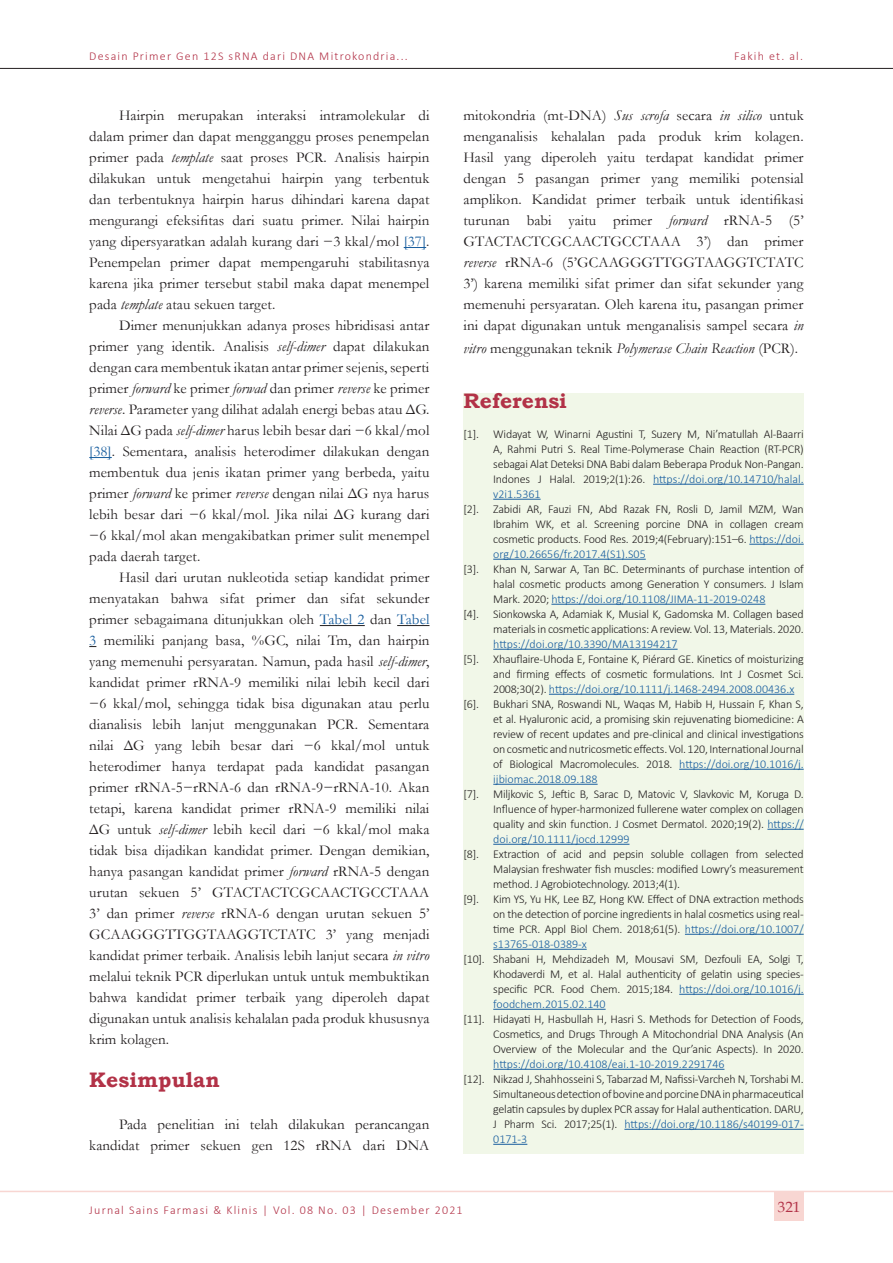
<style>
.page{position:relative;width:893px;height:1263px;background:#fff}
.page>*{position:absolute;margin:0;border:0;box-sizing:border-box;transform-origin:0 0}
.t1{font:700 21px "Bookman Old Style";letter-spacing:.005em;color:#b23247}
.t2{font:15px/21px "Garamond";letter-spacing:.005em;color:#231f20;text-align:justify}
.t3{font:italic 15px "Garamond";letter-spacing:.005em;color:#231f20}
.t4{font:15px "Book Antiqua";color:#b23247}
.t5{font:300 12px/15px "Calibri";letter-spacing:-.02em;color:#231f20;text-align:justify}
.t6{font:300 12px "Calibri";letter-spacing:.1em;color:#b23247}
.s1{font-style:italic}
.s2{color:#175d9e}
.s3{font-style:normal}
</style>
<div class="page">
<hr style="left:0;top:68px;width:893px;height:1px;background:#231f20">
<hr style="left:0;top:1191px;width:893px;height:1px;background:#f8d6d2">
<div style="left:774px;top:1191px;width:30px;height:30px;background:#f8d6d2"></div>
<svg style="left:404px;top:247px;width:22px;height:1px"></svg>
<svg style="left:89px;top:457px;width:23px;height:1px"></svg>
<hr style="left:320px;top:625px;width:45px;height:1px;background:#231f20">
<hr style="left:397px;top:625px;width:32px;height:1px;background:#231f20">
<div style="left:463px;top:393px;width:341px;height:761px;background:#f1f7e8"></div>
<hr style="left:653px;top:484px;width:151px;height:1px;background:#175d9e">
<hr style="left:493px;top:499px;width:48px;height:1px;background:#175d9e">
<hr style="left:749px;top:544px;width:55px;height:1px;background:#175d9e">
<hr style="left:493px;top:559px;width:153px;height:1px;background:#175d9e">
<hr style="left:551px;top:604px;width:214px;height:1px;background:#175d9e">
<hr style="left:493px;top:649px;width:185px;height:1px;background:#175d9e">
<hr style="left:549px;top:694px;width:245px;height:1px;background:#175d9e">
<hr style="left:679px;top:769px;width:125px;height:1px;background:#175d9e">
<hr style="left:493px;top:784px;width:105px;height:1px;background:#175d9e">
<hr style="left:767px;top:829px;width:37px;height:1px;background:#175d9e">
<hr style="left:493px;top:844px;width:136px;height:1px;background:#175d9e">
<hr style="left:685px;top:934px;width:119px;height:1px;background:#175d9e">
<hr style="left:493px;top:949px;width:94px;height:1px;background:#175d9e">
<hr style="left:679px;top:994px;width:125px;height:1px;background:#175d9e">
<hr style="left:493px;top:1009px;width:113px;height:1px;background:#175d9e">
<hr style="left:493px;top:1069px;width:231px;height:1px;background:#175d9e">
<hr style="left:624px;top:1129px;width:180px;height:1px;background:#175d9e">
<hr style="left:493px;top:1144px;width:34px;height:1px;background:#175d9e">
<p class="t6" style="left:89px;top:49px;width:320px">Desain Primer Gen 12S sRNA dari DNA Mitrokondria...</p>
<p class="t6" style="left:734px;top:49px;width:70px">Fakih et. al.</p>
<p class="t2" style="left:89px;top:105px;width:342px;text-indent:30px">Hairpin merupakan interaksi intramolekular di dalam primer dan dapat mengganggu proses penempelan primer pada <span class="s1">template</span> saat proses PCR. Analisis hairpin dilakukan untuk mengetahui hairpin yang terbentuk dan terbentuknya hairpin harus dihindari karena dapat mengurangi efeksifitas dari suatu primer. Nilai hairpin yang dipersyaratkan adalah kurang dari −3 kkal/mol <span class="s2">[37]</span>.<br>Penempelan primer dapat mempengaruhi stabilitasnya karena jika primer tersebut stabil maka dapat menempel pada <span class="s1">template</span> atau sekuen target.</p>
<p class="t2" style="left:89px;top:315px;width:342px;text-indent:30px">Dimer menunjukkan adanya proses hibridisasi antar primer yang identik. Analisis <span class="s1">self-dimer</span> dapat dilakukan dengan cara membentuk ikatan antar primer sejenis, seperti primer <span class="s1">forward</span> ke primer <span class="s1">forwad</span> dan primer <span class="s1">reverse</span> ke primer <span class="s1">reverse</span>. Parameter yang dilihat adalah energi bebas atau ΔG.<br>Nilai ΔG pada <span class="s1">self-dimer</span> harus lebih besar dari −6 kkal/mol <span class="s2">[38]</span>. Sementara, analisis heterodimer dilakukan dengan membentuk dua jenis ikatan primer yang berbeda, yaitu primer <span class="s1">forward</span> ke primer <span class="s1">reverse</span> dengan nilai ΔG nya harus lebih besar dari −6 kkal/mol. Jika nilai ΔG kurang dari −6 kkal/mol akan mengakibatkan primer sulit menempel pada daerah target.</p>
<p class="t2" style="left:89px;top:567px;width:342px;text-indent:30px">Hasil dari urutan nukleotida setiap kandidat primer menyatakan bahwa sifat primer dan sifat sekunder primer sebagaimana ditunjukkan oleh <span class="s2">Tabel 2</span> dan <span class="s2">Tabel 3</span> memiliki panjang basa, %GC, nilai Tm, dan hairpin yang memenuhi persyaratan. Namun, pada hasil <span class="s1">self-dimer</span>, kandidat primer rRNA-9 memiliki nilai lebih kecil dari −6 kkal/mol, sehingga tidak bisa digunakan atau perlu dianalisis lebih lanjut menggunakan PCR. Sementara nilai ΔG yang lebih besar dari −6 kkal/mol untuk heterodimer hanya terdapat pada kandidat pasangan primer rRNA-5−rRNA-6 dan rRNA-9−rRNA-10. Akan tetapi, karena kandidat primer rRNA-9 memiliki nilai ΔG untuk <span class="s1">self-dimer</span> lebih kecil dari −6 kkal/mol maka tidak bisa dijadikan kandidat primer. Dengan demikian, hanya pasangan kandidat primer <span class="s1">forward</span> rRNA-5 dengan urutan sekuen 5’ GTACTACTCGCAACTGCCTAAA 3’ dan primer <span class="s1">reverse</span> rRNA-6 dengan urutan sekuen 5’ GCAAGGGTTGGTAAGGTCTATC 3’ yang menjadi kandidat primer terbaik. Analisis lebih lanjut secara <span class="s1">in vitro </span>melalui teknik PCR diperlukan untuk untuk membuktikan bahwa kandidat primer terbaik yang diperoleh dapat digunakan untuk analisis kehalalan pada produk khususnya krim kolagen.</p>
<p class="t1" style="left:89px;top:1064px;width:132px">Kesimpulan</p>
<p class="t2" style="left:89px;top:1113px;width:342px;text-align:right">Pada penelitian ini telah dilakukan perancangan kandidat primer sekuen gen 12S rRNA dari DNA</p>
<p class="t2" style="left:463px;top:105px;width:342px">mitokondria (mt-DNA) <span class="s1">Sus scrofa</span> secara <span class="s1">in silico</span> untuk menganalisis kehalalan pada produk krim kolagen.<br>Hasil yang diperoleh yaitu terdapat kandidat primer dengan 5 pasangan primer yang memiliki potensial amplikon. Kandidat primer terbaik untuk identifikasi turunan babi yaitu primer <span class="s1">forward</span> rRNA-5 (5’ GTACTACTCGCAACTGCCTAAA 3’) dan primer <span class="s1">reverse</span> rRNA-6 (5’GCAAGGGTTGGTAAGGTCTATC 3’) karena memiliki sifat primer dan sifat sekunder yang memenuhi persyaratan. Oleh karena itu, pasangan primer ini dapat digunakan untuk menganalisis sampel secara <span class="s1">in</span></p>
<p class="t3" style="left:463px;top:338px;width:336px">vitro <span class="s3">menggunakan teknik</span> Polymerase Chain Reaction <span class="s3">(PCR).</span></p>
<p class="t1" style="left:463px;top:386px;width:105px">Referensi</p>
<p class="t5" style="left:493px;top:426px;width:312px;text-indent:-30px">[1]. Widayat W, Winarni Agustini T, Suzery M, Ni’matullah Al-Baarri A, Rahmi Putri S. Real Time-Polymerase Chain Reaction (RT-PCR) sebagai Alat Deteksi DNA Babi dalam Beberapa Produk Non-Pangan.<br>Indones J Halal. 2019;2(1):26. <span class="s2">https://doi.org/10.14710/halal. v2i1.5361</span></p>
<p class="t5" style="left:493px;top:501px;width:312px;text-indent:-30px">[2]. Zabidi AR, Fauzi FN, Abd Razak FN, Rosli D, Jamil MZM, Wan Ibrahim WK, et al. Screening porcine DNA in collagen cream cosmetic products. Food Res. 2019;4(February):151–6. <span class="s2">https://doi. org/10.26656/fr.2017.4(S1).S05</span></p>
<p class="t5" style="left:493px;top:561px;width:312px;text-indent:-30px">[3]. Khan N, Sarwar A, Tan BC. Determinants of purchase intention of halal cosmetic products among Generation Y consumers. J Islam Mark. 2020; <span class="s2">https://doi.org/10.1108/JIMA-11-2019-0248</span></p>
<p class="t5" style="left:493px;top:606px;width:312px;text-indent:-30px">[4]. Sionkowska A, Adamiak K, Musial K, Gadomska M. Collagen based materials in cosmetic applications: A review. Vol. 13, Materials. 2020. <span class="s2">https://doi.org/10.3390/MA13194217</span></p>
<p class="t5" style="left:493px;top:651px;width:312px;text-indent:-30px">[5]. Xhauflaire-Uhoda E, Fontaine K, Piérard GE. Kinetics of moisturizing and firming effects of cosmetic formulations. Int J Cosmet Sci.<br>2008;30(2). <span class="s2">https://doi.org/10.1111/j.1468-2494.2008.00436.x</span></p>
<p class="t5" style="left:493px;top:696px;width:312px;text-indent:-30px">[6]. Bukhari SNA, Roswandi NL, Waqas M, Habib H, Hussain F, Khan S, et al. Hyaluronic acid, a promising skin rejuvenating biomedicine: A review of recent updates and pre-clinical and clinical investigations on cosmetic and nutricosmetic effects. Vol. 120, International Journal of Biological Macromolecules. 2018. <span class="s2">https://doi.org/10.1016/j. ijbiomac.2018.09.188</span></p>
<p class="t5" style="left:493px;top:786px;width:312px;text-indent:-30px">[7]. Miljkovic S, Jeftic B, Sarac D, Matovic V, Slavkovic M, Koruga D.<br>Influence of hyper-harmonized fullerene water complex on collagen quality and skin function. J Cosmet Dermatol. 2020;19(2). <span class="s2">https:// doi.org/10.1111/jocd.12999</span></p>
<p class="t5" style="left:493px;top:846px;width:312px;text-indent:-30px">[8]. Extraction of acid and pepsin soluble collagen from selected Malaysian freshwater fish muscles: modified Lowry’s measurement method. J Agrobiotechnology. 2013;4(1).</p>
<p class="t5" style="left:493px;top:891px;width:312px;text-indent:-30px">[9]. Kim YS, Yu HK, Lee BZ, Hong KW. Effect of DNA extraction methods on the detection of porcine ingredients in halal cosmetics using real&shy;time PCR. Appl Biol Chem. 2018;61(5). <span class="s2">https://doi.org/10.1007/ s13765-018-0389-x</span></p>
<p class="t5" style="left:493px;top:951px;width:312px;text-indent:-30px">[10]. Shabani H, Mehdizadeh M, Mousavi SM, Dezfouli EA, Solgi T, Khodaverdi M, et al. Halal authenticity of gelatin using species&shy;specific PCR. Food Chem. 2015;184. <span class="s2">https://doi.org/10.1016/j. foodchem.2015.02.140</span></p>
<p class="t5" style="left:493px;top:1011px;width:312px;text-indent:-30px">[11]. Hidayati H, Hasbullah H, Hasri S. Methods for Detection of Foods, Cosmetics, and Drugs Through A Mitochondrial DNA Analysis (An Overview of the Molecular and the Qur’anic Aspects). In 2020. <span class="s2">https://doi.org/10.4108/eai.1-10-2019.2291746</span></p>
<p class="t5" style="left:493px;top:1071px;width:312px;text-indent:-30px">[12]. Nikzad J, Shahhosseini S, Tabarzad M, Nafissi-Varcheh N, Torshabi M.<br>Simultaneous detection of bovine and porcine DNA in pharmaceutical gelatin capsules by duplex PCR assay for Halal authentication. DARU, J Pharm Sci. 2017;25(1). <span class="s2">https://doi.org/10.1186/s40199-017- 0171-3</span></p>
<p class="t6" style="left:89px;top:1202px;width:375px">Jurnal Sains Farmasi &amp; Klinis | Vol. 08 No. 03 | Desember 2021</p>
<p class="t4" style="left:778px;top:1196px;width:24px">321</p>
</div>
